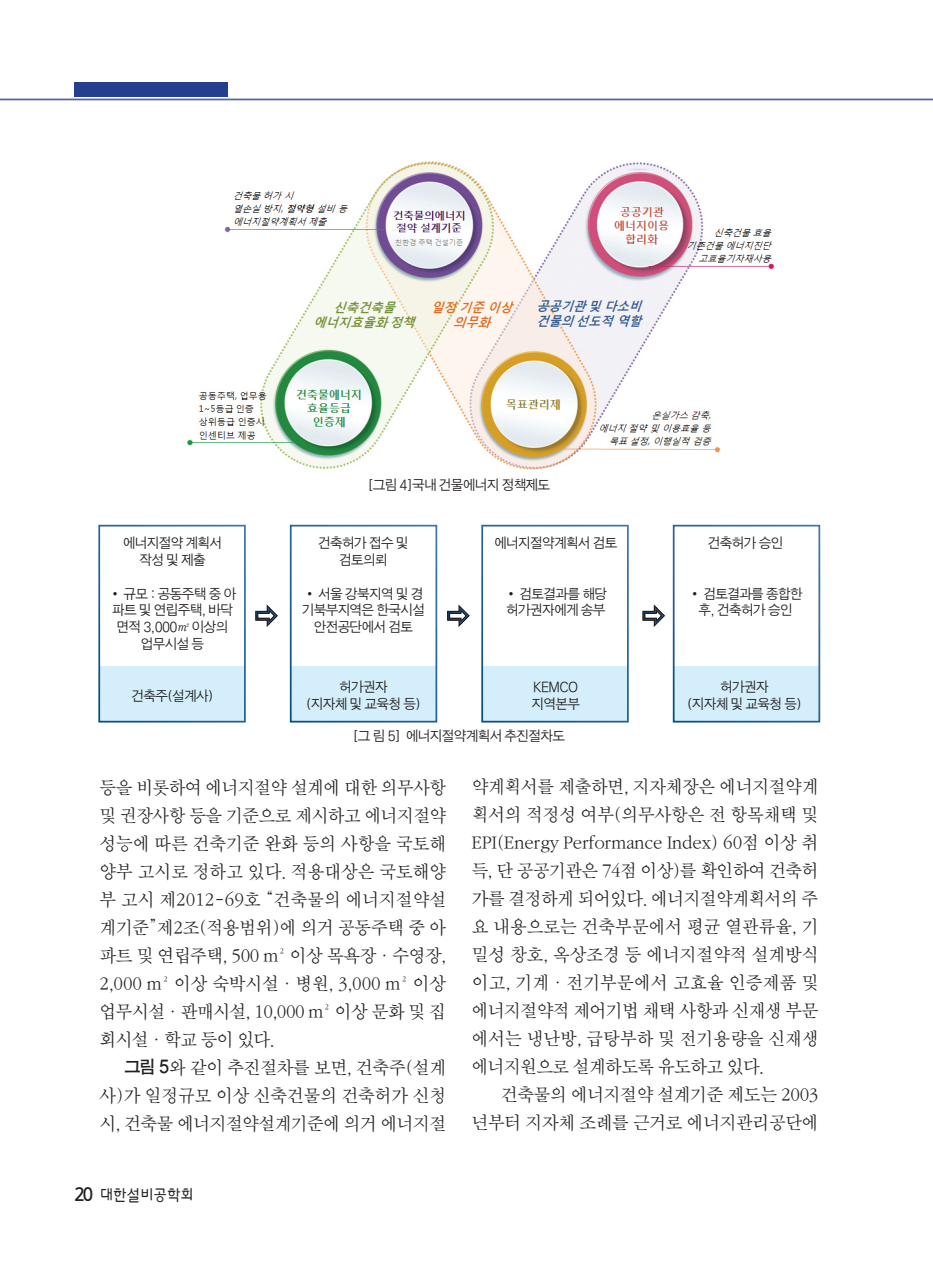
<style>
.page{position:relative;width:933px;height:1275px;background:#fff}
.page>*{position:absolute;margin:0;border:0;box-sizing:border-box;transform-origin:0 0}
.t1{font:21px "SMK Gothic Std";color:#fff}
._1_본문1_sm신신명조10{font:18.38px/28px "SMSS Myung Jo 10 Std";letter-spacing:-.06em;color:#231f20;text-align:justify;scale:.95 1}
.t2{font:15.75px "H Ykan M";letter-spacing:-.1em;color:#231f20;scale:.95 1}
.커버질문_본문_sm견출고딕10{font:14px/16.8px "SMSJ Gothic Std";letter-spacing:-.1em;color:#231f20;text-align:center;scale:.95 1}
.s1{font-family:"SMT Gothic Std";font-size:17.5px}
.s2{font-family:"arita SB";font-size:19.25px}
</style>
<div class="page">
<div style="left:99px;top:666px;width:146px;height:56px;background:#d4effb"></div>
<div style="left:291px;top:666px;width:145px;height:56px;background:#d4effb"></div>
<div style="left:482px;top:666px;width:146px;height:56px;background:#d4effb"></div>
<div style="left:673px;top:666px;width:146px;height:56px;background:#d4effb"></div>
<div style="left:98px;top:525px;width:148px;height:197px;border:2px solid #fff"></div>
<div style="left:290px;top:525px;width:147px;height:197px;border:2px solid #fff"></div>
<div style="left:481px;top:525px;width:147px;height:197px;border:2px solid #fff"></div>
<div style="left:673px;top:525px;width:147px;height:197px;border:2px solid #fff"></div>
<img style="left:188px;top:162px;width:587px;height:308px">
<svg style="left:255px;top:604px;width:23px;height:23px"></svg>
<svg style="left:447px;top:604px;width:23px;height:23px"></svg>
<svg style="left:642px;top:604px;width:23px;height:23px"></svg>
<hr style="left:0;top:99px;width:933px;height:1px;background:#253f8e">
<div style="left:74px;top:82px;width:154px;height:14px;background:#253f8e"></div>
<p class="커버질문_본문_sm견출고딕10" style="left:122px;top:535px;width:107px">에너지절약 계획서</p>
<p class="커버질문_본문_sm견출고딕10" style="left:139px;top:552px;width:72px">작성 및 제출</p>
<p class="커버질문_본문_sm견출고딕10" style="left:108px;top:585px;width:136px">• 규모 : 공동주택 중 아 파트 및 연립주택, 바닥 면적 3,000㎡ 이상의</p>
<p class="커버질문_본문_sm견출고딕10" style="left:140px;top:636px;width:69px">업무시설 등</p>
<p class="커버질문_본문_sm견출고딕10" style="left:131px;top:688px;width:89px">건축주(설계사)</p>
<p class="커버질문_본문_sm견출고딕10" style="left:367px;top:477px;width:194px">[그림 4]국내 건물에너지 정책제도</p>
<p class="커버질문_본문_sm견출고딕10" style="left:318px;top:535px;width:97px">건축허가 접수 및</p>
<p class="커버질문_본문_sm견출고딕10" style="left:339px;top:552px;width:53px">검토의뢰</p>
<p class="커버질문_본문_sm견출고딕10" style="left:301px;top:585px;width:132px">• 서울 강북지역 및 경 기북부지역은 한국시설 안전공단에서 검토</p>
<p class="커버질문_본문_sm견출고딕10" style="left:494px;top:535px;width:132px">에너지절약계획서 검토</p>
<p class="커버질문_본문_sm견출고딕10" style="left:504px;top:585px;width:110px">• 검토결과를 해당</p>
<p class="커버질문_본문_sm견출고딕10" style="left:506px;top:602px;width:107px">허가권자에게 송부</p>
<p class="t1" style="left:256px;top:605px;width:22px">⇨</p>
<p class="t1" style="left:447px;top:605px;width:22px">⇨</p>
<p class="t1" style="left:643px;top:605px;width:22px">⇨</p>
<p class="커버질문_본문_sm견출고딕10" style="left:339px;top:679px;width:53px">허가권자</p>
<p class="커버질문_본문_sm견출고딕10" style="left:305px;top:696px;width:123px">(지자체 및 교육청 등)</p>
<p class="커버질문_본문_sm견출고딕10" style="left:533px;top:679px;width:50px">KEMCO</p>
<p class="커버질문_본문_sm견출고딕10" style="left:531px;top:696px;width:53px">지역본부</p>
<p class="커버질문_본문_sm견출고딕10" style="left:352px;top:728px;width:226px">[그 림 5] 에너지절약계획서 추진절차도</p>
<p class="커버질문_본문_sm견출고딕10" style="left:707px;top:535px;width:82px">건축허가 승인</p>
<p class="커버질문_본문_sm견출고딕10" style="left:688px;top:585px;width:122px">• 검토결과를 종합한 후, 건축허가 승인</p>
<p class="커버질문_본문_sm견출고딕10" style="left:719px;top:679px;width:53px">허가권자</p>
<p class="커버질문_본문_sm견출고딕10" style="left:686px;top:696px;width:123px">(지자체 및 교육청 등)</p>
<p class="_1_본문1_sm신신명조10" style="left:99px;top:774px;width:367px">등을 비롯하여 에너지절약 설계에 대한 의무사항 및 권장사항 등을 기준으로 제시하고 에너지절약 성능에 따른 건축기준 완화 등의 사항을 국토해 양부 고시로 정하고 있다. 적용대상은 국토해양 부 고시 제2012-69호 “건축물의 에너지절약설 계기준”제2조(적용범위)에 의거 공동주택 중 아 파트 및 연립주택, 500 m² 이상 목욕장·수영장, 2,000 m² 이상 숙박시설·병원, 3,000 m² 이상 업무시설·판매시설, 10,000 m² 이상 문화 및 집 회시설·학교 등이 있다.</p>
<p class="_1_본문1_sm신신명조10" style="left:99px;top:1054px;width:367px;text-indent:25px"><span class="s1">그림 5</span>와 같이 추진절차를 보면, 건축주(설계 사)가 일정규모 이상 신축건물의 건축허가 신청 시, 건축물 에너지절약설계기준에 의거 에너지절</p>
<p class="t2" style="left:74px;top:1187px;width:129px"><span class="s2">20</span> 대한설비공학회</p>
<p class="_1_본문1_sm신신명조10" style="left:471px;top:774px;width:367px">약계획서를 제출하면, 지자체장은 에너지절약계 획서의 적정성 여부(의무사항은 전 항목채택 및 EPI(Energy Performance Index) 60점 이상 취 득, 단 공공기관은 74점 이상)를 확인하여 건축허 가를 결정하게 되어있다. 에너지절약계획서의 주 요 내용으로는 건축부문에서 평균 열관류율, 기 밀성 창호, 옥상조경 등 에너지절약적 설계방식 이고, 기계·전기부문에서 고효율 인증제품 및 에너지절약적 제어기법 채택 사항과 신재생 부문 에서는 냉난방, 급탕부하 및 전기용량을 신재생 에너지원으로 설계하도록 유도하고 있다.</p>
<p class="_1_본문1_sm신신명조10" style="left:471px;top:1082px;width:367px;text-align:right">건축물의 에너지절약 설계기준 제도는 2003 년부터 지자체 조례를 근거로 에너지관리공단에</p>
</div>
